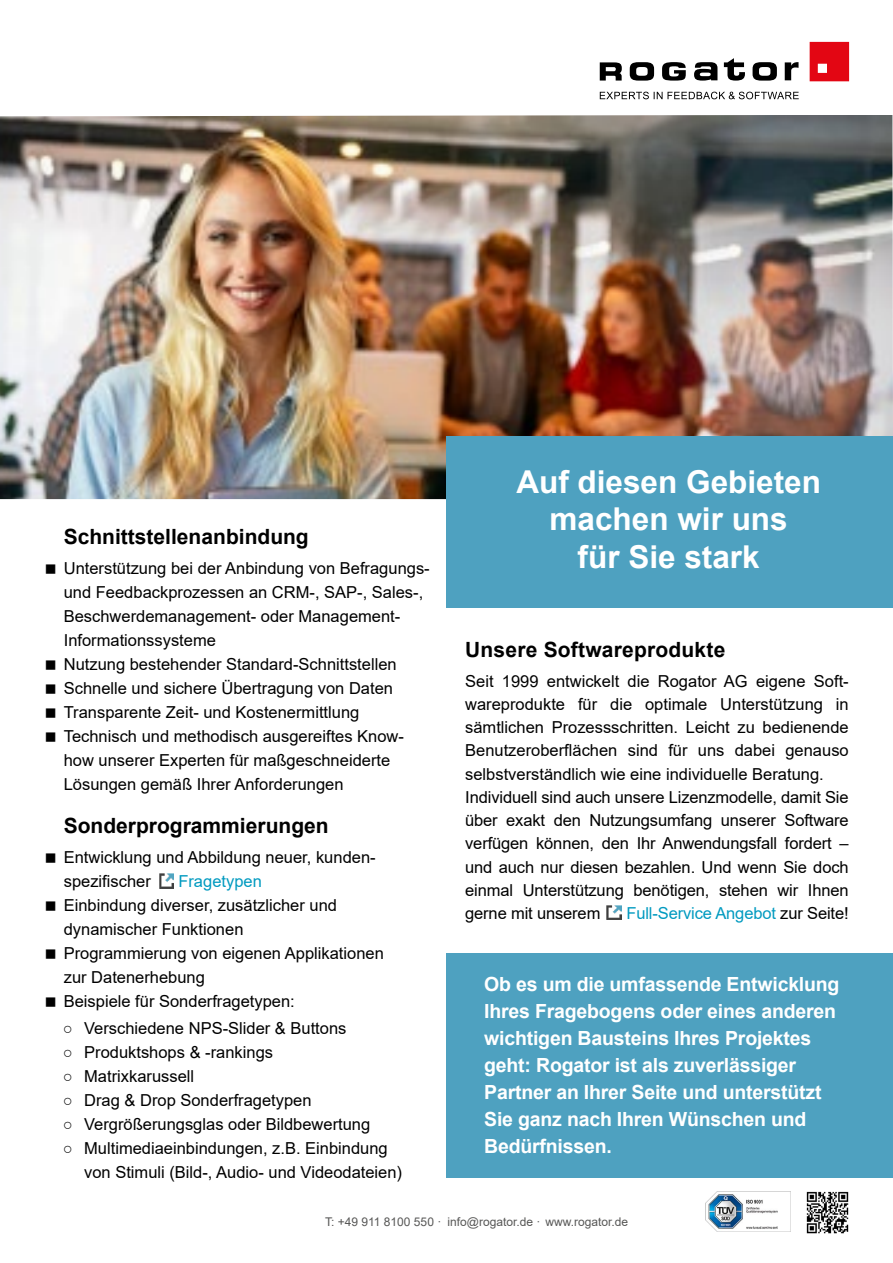
<style>
.page{position:relative;width:893px;height:1263px;background:#fff}
.page>*{position:absolute;margin:0;border:0;box-sizing:border-box;transform-origin:0 0}
.t1{font:700 31.5px/37.8px "Arial";color:#fff;text-align:center}
.t2{font:700 21px "Arial";color:#000}
.t3{font:700 19.5px/27px "Arial";letter-spacing:-.01em;color:#fff}
.t4{font:16.5px/24px "Arial";color:#000}
.t5{font:16.5px "Arial";letter-spacing:-.01em;color:#009ac0}
.t6{font:12px "Arial";color:#575756}
.s1{color:#000}
</style>
<div class="page">
<img style="left:0;top:115px;width:893px;height:384px">
<div style="left:446px;top:436px;width:447px;height:172px;background:#4ea1c0"></div>
<svg style="left:630px;top:62px;width:24px;height:19px"></svg>
<svg style="left:724px;top:58px;width:21px;height:23px"></svg>
<svg style="left:753px;top:62px;width:24px;height:19px"></svg>
<svg style="left:785px;top:62px;width:13px;height:18px"></svg>
<svg style="left:600px;top:62px;width:22px;height:19px"></svg>
<svg style="left:694px;top:62px;width:23px;height:19px"></svg>
<svg style="left:662px;top:62px;width:24px;height:19px"></svg>
<div style="left:810px;top:42px;width:39px;height:39px;background:#e30613"></div>
<svg style="left:600px;top:92px;width:199px;height:7px"></svg>
<img style="left:159px;top:874px;width:14px;height:14px">
<img style="left:607px;top:905px;width:14px;height:14px">
<img style="left:806px;top:1191px;width:43px;height:43px">
<div style="left:446px;top:954px;width:447px;height:224px;background:#4ea1c0"></div>
<img style="left:706px;top:1191px;width:85px;height:40px">
<p class="t2" style="left:64px;top:522px;width:247px">Schnittstellenanbindung</p>
<p class="t4" style="left:64px;top:556px;width:367px">Unterstützung bei der Anbindung von Befragungs&shy;und Feedbackprozessen an CRM-, SAP-, Sales-, Beschwerdemanagement- oder Management-Informationssysteme<br>Nutzung bestehender Standard-Schnittstellen Schnelle und sichere Übertragung von Daten Transparente Zeit- und Kostenermittlung Technisch und methodisch ausgereiftes Know&shy;how unserer Experten für maßgeschneiderte Lösungen gemäß Ihrer Anforderungen</p>
<p class="t2" style="left:64px;top:811px;width:266px">Sonderprogrammierungen</p>
<p class="t4" style="left:64px;top:845px;width:313px">Entwicklung und Abbildung neuer, kunden&shy;spezifischer</p>
<p class="t5" style="left:178px;top:870px;width:85px">Fragetypen</p>
<p class="t4" style="left:64px;top:893px;width:322px">Einbindung diverser, zusätzlicher und dynamischer Funktionen<br>Programmierung von eigenen Applikationen zur Datenerhebung<br>Beispiele für Sonderfragetypen:</p>
<p class="t4" style="left:63px;top:1016px;width:285px">○ Verschiedene NPS-Slider &amp; Buttons</p>
<p class="t4" style="left:63px;top:1040px;width:212px">○ Produktshops &amp; -rankings</p>
<p class="t4" style="left:63px;top:1064px;width:133px">○ Matrixkarussell</p>
<p class="t4" style="left:63px;top:1088px;width:250px">○ Drag &amp; Drop Sonderfragetypen</p>
<p class="t4" style="left:63px;top:1112px;width:309px">○ Vergrößerungsglas oder Bildbewertung</p>
<p class="t4" style="left:84px;top:1136px;width:319px;text-indent:-21px">○ Multimediaeinbindungen, z.B. Einbindung von Stimuli (Bild-, Audio- und Videodateien)</p>
<h1 class="t1" style="left:516px;top:463px;width:306px">Auf diesen Gebieten machen wir uns<br>für Sie stark</h1>
<p class="t2" style="left:465px;top:634px;width:262px">Unsere Softwareprodukte</p>
<p class="t4" style="left:465px;top:669px;width:385px;line-height:23.2px">Seit 1999 entwickelt die Rogator AG eigene Soft&shy;wareprodukte für die optimale Unterstützung in sämtlichen Prozessschritten. Leicht zu bedienende Benutzeroberflächen sind für uns dabei genauso selbstverständlich wie eine individuelle Beratung.<br>Individuell sind auch unsere Lizenzmodelle, damit Sie über exakt den Nutzungsumfang unserer Software verfügen können, den Ihr Anwendungsfall fordert – und auch nur diesen bezahlen. Und wenn Sie doch einmal Unterstützung benötigen, stehen wir Ihnen gerne mit unserem</p>
<p class="t5" style="left:626px;top:902px;width:224px">Full-Service Angebot <span class="s1">zur Seite!</span></p>
<p class="t3" style="left:484px;top:971px;width:357px">Ob es um die umfassende Entwicklung Ihres Fragebogens oder eines anderen wichtigen Bausteins Ihres Projektes geht: Rogator ist als zuverlässiger Partner an Ihrer Seite und unterstützt Sie ganz nach Ihren Wünschen und Bedürfnissen.</p>
<p class="t6" style="left:325px;top:1213px;width:305px">T: +49 911 8100 550 · info@rogator.de · www.rogator.de</p>
</div>
